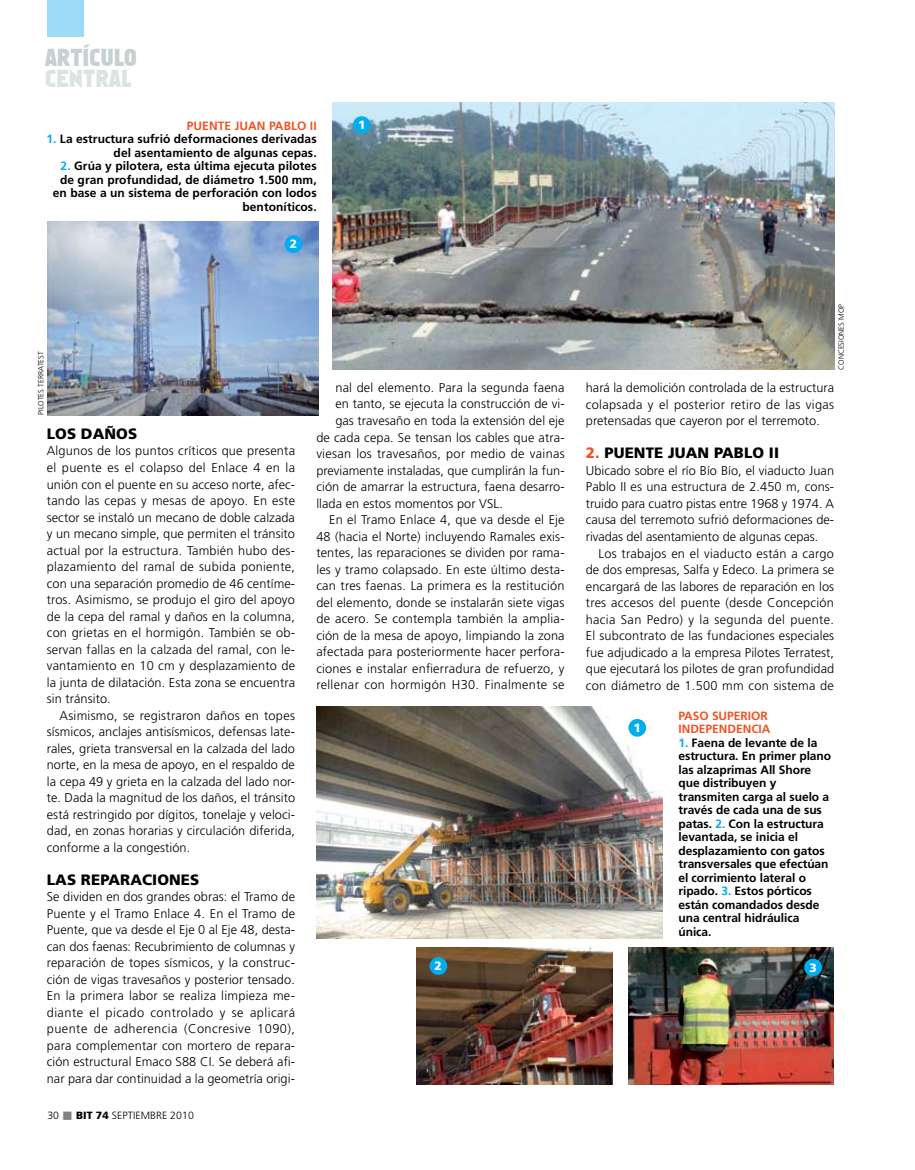
<style>
.page{position:relative;width:915px;height:1170px;background:#fff}
.page>*{position:absolute;margin:0;border:0;box-sizing:border-box;transform-origin:0 0}
.t1{font:22.5px "Faktos";letter-spacing:.02em;color:#c8d1d1}
.t2{font:22.5px "Faktos";letter-spacing:.02em;color:#dce3e3}
.t3{font:900 15px "Frutiger";letter-spacing:.005em;color:#000}
.t4{font:300 12.75px/16.5px "Frutiger";letter-spacing:.01em;color:#000;text-align:justify}
.t5{font:700 12px/13.5px "Frutiger";letter-spacing:-.005em;color:#000;text-align:right}
.t6{font:700 12px/13.5px "Frutiger";letter-spacing:-.005em;color:#f05323}
.t7{font:900 12px "Frutiger";color:#fff}
.t8{font:300 10.5px "Frutiger";letter-spacing:.005em;color:#000}
.t9{font:300 7.5px "Frutiger";letter-spacing:.005em;color:#000}
.s1{color:#00adef}
.s2{color:#808284}
.s3{font-weight:900}
.s4{color:#f05323}
</style>
<div class="page">
<div style="left:47px;top:0;width:37px;height:37px;background:#9ddcf9"></div>
<img style="left:333px;top:102px;width:500px;height:267px">
<img style="left:48px;top:221px;width:270px;height:194px">
<img style="left:317px;top:706px;width:345px;height:232px">
<img style="left:416px;top:947px;width:196px;height:137px">
<img style="left:628px;top:947px;width:205px;height:137px">
<div style="left:628px;top:719px;width:18px;height:17px;background:#00adef;border-radius:50%"></div>
<div style="left:429px;top:957px;width:18px;height:17px;background:#00adef;border-radius:50%"></div>
<div style="left:804px;top:958px;width:17px;height:18px;background:#00adef;border-radius:50%"></div>
<div style="left:353px;top:116px;width:17px;height:18px;background:#00adef;border-radius:50%"></div>
<div style="left:285px;top:235px;width:17px;height:18px;background:#00adef;border-radius:50%"></div>
<h1 class="t1" style="left:45px;top:44px;width:93px">ARTÍCULO</h1>
<h1 class="t2" style="left:45px;top:65px;width:88px">CENTRAL</h1>
<p class="t6" style="left:187px;top:119px;width:127px">Puente Juan Pablo II</p>
<p class="t5" style="left:46px;top:132px;width:271px"><span class="s1">1.</span> La estructura sufrió deformaciones derivadas del asentamiento de algunas cepas.</p>
<p class="t5" style="left:53px;top:159px;width:265px"><span class="s1">2.</span> Grúa y pilotera, esta última ejecuta pilotes de gran profundidad, de diámetro 1.500 mm, en base a un sistema de perforación con lodos bentoníticos.</p>
<p class="t7" style="left:290px;top:237px;width:9px">2</p>
<p class="t7" style="left:358px;top:118px;width:9px">1</p>
<p class="t9" style="left:37px;top:415px;width:65px;rotate:-90deg">pilotes terratest</p>
<p class="t3" style="left:47px;top:424px;width:92px">LOS DAÑOS</p>
<p class="t4" style="left:47px;top:443px;width:250px">Algunos de los puntos críticos que presenta el puente es el colapso del Enlace 4 en la unión con el puente en su acceso norte, afec&shy;tando las cepas y mesas de apoyo. En este sector se instaló un mecano de doble calzada y un mecano simple, que permiten el tránsito actual por la estructura. También hubo des&shy;plazamiento del ramal de subida poniente, con una separación promedio de 46 centíme&shy;tros. Asimismo, se produjo el giro del apoyo de la cepa del ramal y daños en la columna, con grietas en el hormigón. También se ob&shy;servan fallas en la calzada del ramal, con le&shy;vantamiento en 10 cm y desplazamiento de la junta de dilatación. Esta zona se encuentra sin tránsito.</p>
<p class="t4" style="left:47px;top:707px;width:250px;text-indent:13px">Asimismo, se registraron daños en topes sísmicos, anclajes antisísmicos, defensas late&shy;rales, grieta transversal en la calzada del lado norte, en la mesa de apoyo, en el respaldo de la cepa 49 y grieta en la calzada del lado nor&shy;te. Dada la magnitud de los daños, el tránsito está restringido por dígitos, tonelaje y veloci&shy;dad, en zonas horarias y circulación diferida, conforme a la congestión.</p>
<p class="t3" style="left:47px;top:870px;width:154px">LAS REPARACIONES</p>
<p class="t4" style="left:47px;top:888px;width:250px">Se dividen en dos grandes obras: el Tramo de Puente y el Tramo Enlace 4. En el Tramo de Puente, que va desde el Eje 0 al Eje 48, desta&shy;can dos faenas: Recubrimiento de columnas y reparación de topes sísmicos, y la construc&shy;ción de vigas travesaños y posterior tensado.<br>En la primera labor se realiza limpieza me&shy;diante el picado controlado y se aplicará puente de adherencia (Concresive 1090), para complementar con mortero de repara&shy;ción estructural Emaco S88 CI. Se deberá afi&shy;nar para dar continuidad a la geometría origi-</p>
<p class="t8" style="left:47px;top:1109px;width:148px">30 <span class="s2">■</span> <span class="s3">BIT 74</span> septiembre 2010</p>
<p class="t4" style="left:335px;top:379px;width:231px">nal del elemento. Para la segunda faena</p>
<p class="t4" style="left:335px;top:396px;width:231px">en tanto, se ejecuta la construcción de vi-</p>
<p class="t4" style="left:335px;top:412px;width:231px">gas travesaño en toda la extensión del eje</p>
<p class="t4" style="left:316px;top:429px;width:250px">de cada cepa. Se tensan los cables que atra-</p>
<p class="t4" style="left:316px;top:445px;width:250px">viesan los travesaños, por medio de vainas</p>
<p class="t4" style="left:316px;top:462px;width:250px">previamente instaladas, que cumplirán la fun-</p>
<p class="t4" style="left:316px;top:478px;width:250px">ción de amarrar la estructura, faena desarro-</p>
<p class="t4" style="left:316px;top:495px;width:188px">llada en estos momentos por VSL.</p>
<p class="t4" style="left:329px;top:511px;width:237px">En el Tramo Enlace 4, que va desde el Eje</p>
<p class="t4" style="left:316px;top:528px;width:249px">48 (hacia el Norte) incluyendo Ramales exis-</p>
<p class="t4" style="left:316px;top:544px;width:250px">tentes, las reparaciones se dividen por rama-</p>
<p class="t4" style="left:316px;top:561px;width:250px">les y tramo colapsado. En este último desta-</p>
<p class="t4" style="left:316px;top:577px;width:250px">can tres faenas. La primera es la restitución</p>
<p class="t4" style="left:316px;top:594px;width:249px">del elemento, donde se instalarán siete vigas</p>
<p class="t4" style="left:316px;top:610px;width:250px">de acero. Se contempla también la amplia-</p>
<p class="t4" style="left:316px;top:627px;width:250px">ción de la mesa de apoyo, limpiando la zona</p>
<p class="t4" style="left:316px;top:643px;width:250px">afectada para posteriormente hacer perfora-</p>
<p class="t4" style="left:316px;top:660px;width:249px">ciones e instalar enfierradura de refuerzo, y</p>
<p class="t4" style="left:316px;top:676px;width:250px">rellenar con hormigón H30. Finalmente se</p>
<p class="t9" style="left:836px;top:370px;width:68px;rotate:-90deg">conc esiones mop</p>
<p class="t4" style="left:585px;top:379px;width:250px">hará la demolición controlada de la estructura colapsada y el posterior retiro de las vigas pretensadas que cayeron por el terremoto.</p>
<p class="t3" style="left:585px;top:444px;width:195px"><span class="s4">2.</span> PUENTE JUAN PABLO II</p>
<p class="t4" style="left:585px;top:462px;width:250px">U bicado sobre el río Bío Bío, el viaducto Juan Pablo II es una estructura de 2.450 m, cons&shy;truido para cuatro pistas entre 1968 y 1974. A causa del terremoto sufrió deformaciones de&shy;rivadas del asentamiento de algunas cepas.</p>
<p class="t4" style="left:585px;top:544px;width:250px;text-indent:13px">Los trabajos en el viaducto están a cargo de dos empresas, Salfa y Edeco. La primera se encargará de las labores de reparación en los tres accesos del puente (desde Concepción hacia San Pedro) y la segunda del puente.<br>El subcontrato de las fundaciones especiales fue adjudicado a la empresa Pilotes Terratest, que ejecutará los pilotes de gran profundidad con diámetro de 1.500 mm con sistema de</p>
<p class="t7" style="left:633px;top:720px;width:9px">1</p>
<p class="t6" style="left:678px;top:708px;width:94px">Paso Superior<br>Independencia</p>
<p class="t5" style="left:678px;top:735px;width:154px;text-align:left"><span class="s1">1.</span> Faena de levante de la estructura. En primer plano las alzaprimas All Shore que distribuyen y transmiten carga al suelo a través de cada una de sus patas. <span class="s1">2.</span> Con la estructura levantada, se inicia el desplazamiento con gatos transversales que efectúan el corrimiento lateral o ripado. <span class="s1">3.</span> Estos pórticos están comandados desde una central hidráulica única.</p>
<p class="t7" style="left:434px;top:958px;width:9px">2</p>
<p class="t7" style="left:809px;top:960px;width:9px">3</p>
</div>
